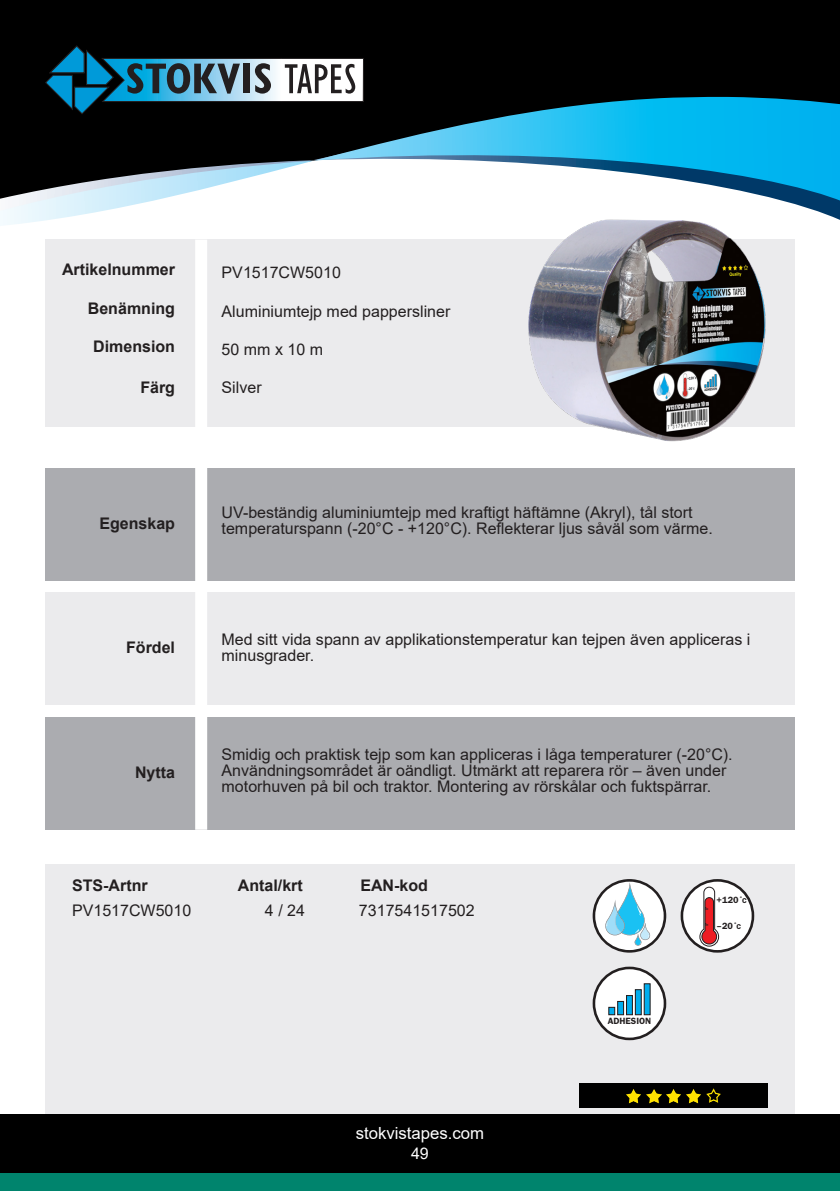
<style>
.page{position:relative;width:840px;height:1191px;background:#fff}
.page>*{position:absolute;margin:0;border:0;box-sizing:border-box;transform-origin:0 0}
.t1{font:16.8px "Arial";color:#fff}
.t2{font:16px/16px "Arial";color:#231f20}
.t3{font:700 16px "Arial";color:#231f20}
.t4{font:16px "Arial";color:#fff}
.t5{font:600 9.4px "Franklin Gothic";color:#231f20}
.s1{font-size:8.8px}
.s2{font-size:7.2px}
</style>
<div class="page">
<div style="left:45px;top:240px;width:749px;height:187px;background:#ebebed"></div>
<div style="left:0;top:0;width:839px;height:97px;background:#000"></div>
<svg style="left:0;top:97px;width:839px;height:129px"></svg>
<div style="left:45px;top:717px;width:749px;height:112px;background:#abacb0"></div>
<div style="left:45px;top:592px;width:749px;height:113px;background:#ebebed"></div>
<div style="left:45px;top:468px;width:749px;height:112px;background:#abacb0"></div>
<svg style="left:45px;top:46px;width:318px;height:68px;background:#3d5e6b"></svg>
<div style="left:45px;top:864px;width:749px;height:273px;background:#ebebed"></div>
<div style="left:0;top:1114px;width:839px;height:77px;background:#000"></div>
<div style="left:195px;top:240px;width:12px;height:589px;background:#fff"></div>
<div style="left:0;top:1173px;width:839px;height:18px;background:#00846d"></div>
<div style="left:578px;top:1083px;width:189px;height:24px;background:#000"></div>
<img style="left:520px;top:208px;width:254px;height:233px">
<div style="left:593px;top:968px;width:71px;height:71px;background:#fff;border-radius:50%"></div>
<div style="left:592px;top:966px;width:74px;height:74px;border:3px solid #231f20;border-radius:50%"></div>
<div style="left:634px;top:989px;width:7px;height:26px;background:#00aeef;border:1px solid #231f20"></div>
<div style="left:643px;top:983px;width:7px;height:32px;background:#00aeef;border:1px solid #231f20"></div>
<div style="left:625px;top:995px;width:7px;height:20px;background:#00aeef;border:1px solid #231f20"></div>
<svg style="left:617px;top:1001px;width:6px;height:14px"></svg>
<div style="left:608px;top:1006px;width:7px;height:9px;background:#00aeef;border:1px solid #231f20"></div>
<div style="left:681px;top:880px;width:71px;height:71px;background:#fff;border-radius:50%"></div>
<div style="left:680px;top:879px;width:73px;height:73px;border:3px solid #231f20;border-radius:50%"></div>
<svg style="left:699px;top:886px;width:19px;height:60px"></svg>
<svg style="left:592px;top:879px;width:74px;height:73px"></svg>
<img style="left:706px;top:1089px;width:14px;height:14px">
<img style="left:626px;top:1089px;width:14px;height:14px">
<img style="left:646px;top:1089px;width:14px;height:14px">
<img style="left:666px;top:1089px;width:14px;height:14px">
<img style="left:686px;top:1089px;width:14px;height:14px">
<p class="t3" style="left:62px;top:258px;width:114px">Artikelnummer</p>
<p class="t3" style="left:88px;top:297px;width:89px">Benämning</p>
<p class="t3" style="left:93px;top:335px;width:83px">Dimension</p>
<p class="t3" style="left:140px;top:376px;width:36px">Färg</p>
<p class="t3" style="left:99px;top:512px;width:77px">Egenskap</p>
<p class="t3" style="left:126px;top:636px;width:50px">Fördel</p>
<p class="t3" style="left:135px;top:761px;width:41px">Nytta</p>
<p class="t2" style="left:221px;top:264px;width:121px">PV1517CW5010</p>
<p class="t2" style="left:221px;top:303px;width:230px">Aluminiumtejp med pappersliner</p>
<p class="t2" style="left:221px;top:341px;width:103px">50 mm x 10 m</p>
<p class="t2" style="left:221px;top:380px;width:41px">Silver</p>
<p class="t2" style="left:221px;top:505px;width:492px">UV-beständig aluminiumtejp med kraftigt häftämne (Akryl), tål stort temperaturspann (-20°C - +120°C). Reflekterar ljus såväl som värme.</p>
<p class="t2" style="left:221px;top:631px;width:530px">Med sitt vida spann av applikationstemperatur kan tejpen även appliceras i minusgrader.</p>
<p class="t2" style="left:221px;top:746px;width:512px">Smidig och praktisk tejp som kan appliceras i låga temperaturer (-20°C).<br>Användningsområdet är oändligt. Utmärkt att reparera rör – även under motorhuven på bil och traktor. Montering av rörskålar och fuktspärrar.</p>
<p class="t3" style="left:72px;top:873px;width:77px">STS-Artnr</p>
<p class="t3" style="left:238px;top:873px;width:66px">Antal/krt</p>
<p class="t3" style="left:360px;top:873px;width:69px">EAN-kod</p>
<p class="t2" style="left:72px;top:902px;width:121px">PV1517CW5010</p>
<p class="t2" style="left:265px;top:902px;width:42px">4 / 24</p>
<p class="t2" style="left:359px;top:902px;width:117px">7317541517502</p>
<p class="t1" style="left:355px;top:1121px;width:130px">stokvistapes.com</p>
<p class="t4" style="left:411px;top:1142px;width:19px">49</p>
<p class="t5" style="left:607px;top:1014px;width:45px">ADHESION</p>
<p class="t5" style="left:716px;top:894px;width:32px">+120<span class="s1">˚</span><span class="s2">C</span></p>
<p class="t5" style="left:716px;top:920px;width:26px">–20<span class="s1">˚</span><span class="s2">C</span></p>
</div>
